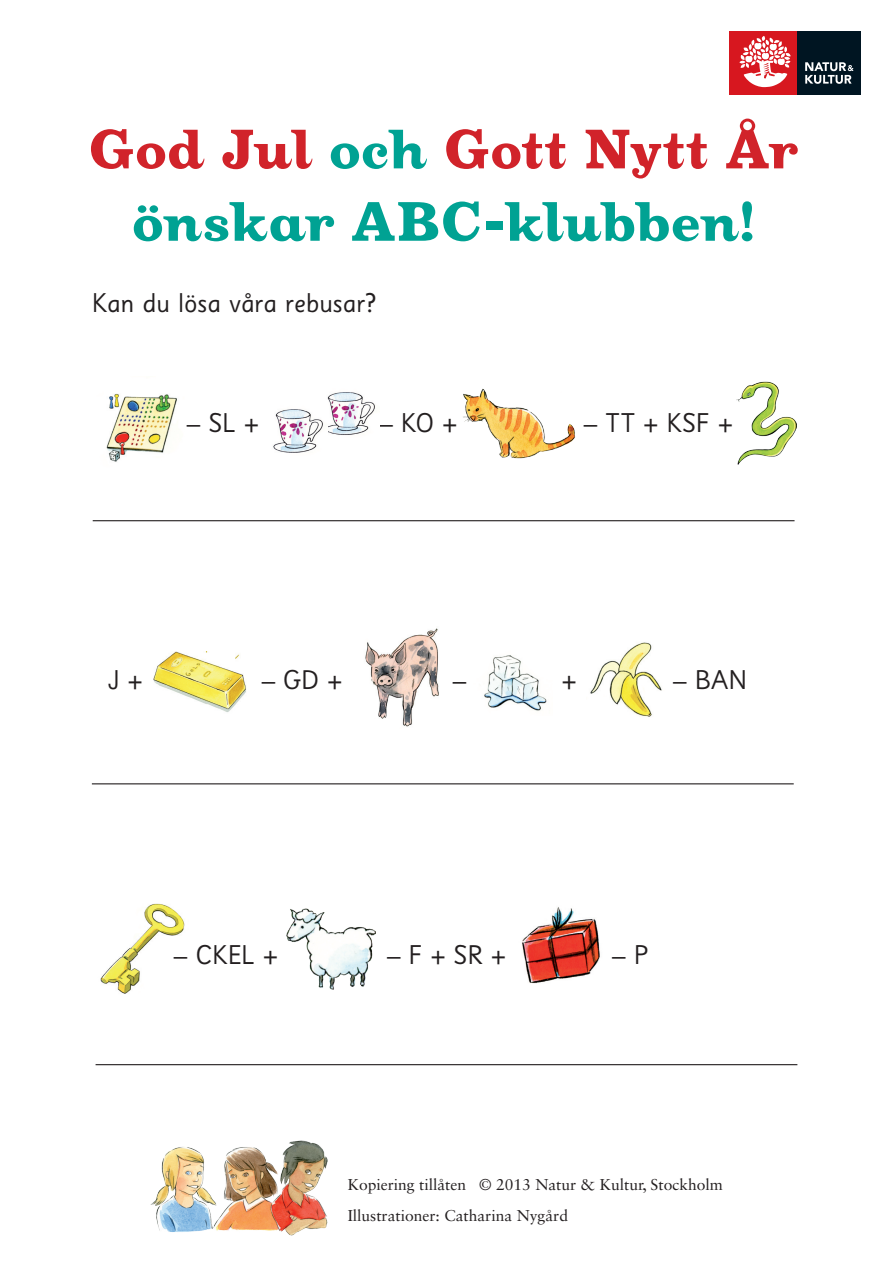
<style>
.page{position:relative;width:893px;height:1263px;background:#fff}
.page>*{position:absolute;margin:0;border:0;box-sizing:border-box;transform-origin:0 0}
.NoK_Rubrik_1_liten{font:900 60px "Oxtail OT";letter-spacing:-.01em;color:#d1232a}
.NoK_Rubrik_1_liten-2{font:900 60px "Oxtail OT";letter-spacing:-.02em;color:#00a293}
.NoK_Rak_stil{font:27px "Sassoon Sans Std";letter-spacing:.005em;color:#231f20}
.NoK_Rubrik_1_liten-3{font:27px "Sassoon Sans Std";letter-spacing:-.005em;color:#231f20}
.t1{font:15.6px "Sabon LT Std";color:#231f20}
.s1{color:#00a293}
</style>
<div class="page">
<div style="left:729px;top:31px;width:68px;height:64px;background:#d7171f"></div>
<svg style="left:739px;top:36px;width:52px;height:51px"></svg>
<div style="left:797px;top:31px;width:64px;height:64px;background:#001522"></div>
<svg style="left:805px;top:62px;width:49px;height:22px"></svg>
<img style="left:106px;top:393px;width:71px;height:69px">
<img style="left:327px;top:392px;width:48px;height:43px">
<img style="left:273px;top:401px;width:55px;height:52px">
<img style="left:736px;top:381px;width:60px;height:84px">
<img style="left:153px;top:652px;width:93px;height:60px">
<hr style="left:93px;top:520px;width:701px;height:1px;background:#231f20">
<hr style="left:92px;top:783px;width:702px;height:1px;background:#231f20">
<hr style="left:96px;top:1064px;width:701px;height:1px;background:#231f20">
<img style="left:365px;top:628px;width:74px;height:99px">
<img style="left:484px;top:655px;width:63px;height:56px">
<img style="left:590px;top:642px;width:72px;height:75px">
<img style="left:100px;top:903px;width:85px;height:91px">
<img style="left:286px;top:908px;width:89px;height:81px">
<img style="left:522px;top:907px;width:78px;height:77px">
<img style="left:463px;top:388px;width:112px;height:71px">
<img style="left:151px;top:1140px;width:177px;height:95px">
<p class="NoK_Rubrik_1_liten" style="left:88px;top:117px;width:712px">God Jul <span class="s1">och</span> Gott Nytt År</p>
<p class="NoK_Rubrik_1_liten-2" style="left:132px;top:190px;width:625px">önskar ABC-klubben!</p>
<p class="NoK_Rubrik_1_liten-3" style="left:92px;top:287px;width:286px">Kan du lösa våra rebusar?</p>
<p class="NoK_Rak_stil" style="left:187px;top:407px;width:74px">– SL +</p>
<p class="NoK_Rak_stil" style="left:379px;top:407px;width:79px">– KO +</p>
<p class="NoK_Rak_stil" style="left:584px;top:407px;width:151px">– TT + KSF +</p>
<p class="NoK_Rak_stil" style="left:262px;top:664px;width:82px">– GD +</p>
<p class="NoK_Rak_stil" style="left:673px;top:664px;width:75px">– BAN</p>
<p class="NoK_Rak_stil" style="left:108px;top:664px;width:36px">J +</p>
<p class="NoK_Rak_stil" style="left:453px;top:664px;width:15px">–</p>
<p class="NoK_Rak_stil" style="left:562px;top:664px;width:16px">+</p>
<p class="NoK_Rak_stil" style="left:174px;top:939px;width:106px">– CKEL +</p>
<p class="NoK_Rak_stil" style="left:387px;top:939px;width:120px">– F + SR +</p>
<p class="NoK_Rak_stil" style="left:612px;top:939px;width:37px">– P</p>
<p class="t1" style="left:348px;top:1175px;width:377px">Kopiering tillåten © 2013 Natur &amp; Kultur, Stockholm</p>
<p class="t1" style="left:348px;top:1207px;width:222px">Illustrationer: Catharina Nygård</p>
</div>
